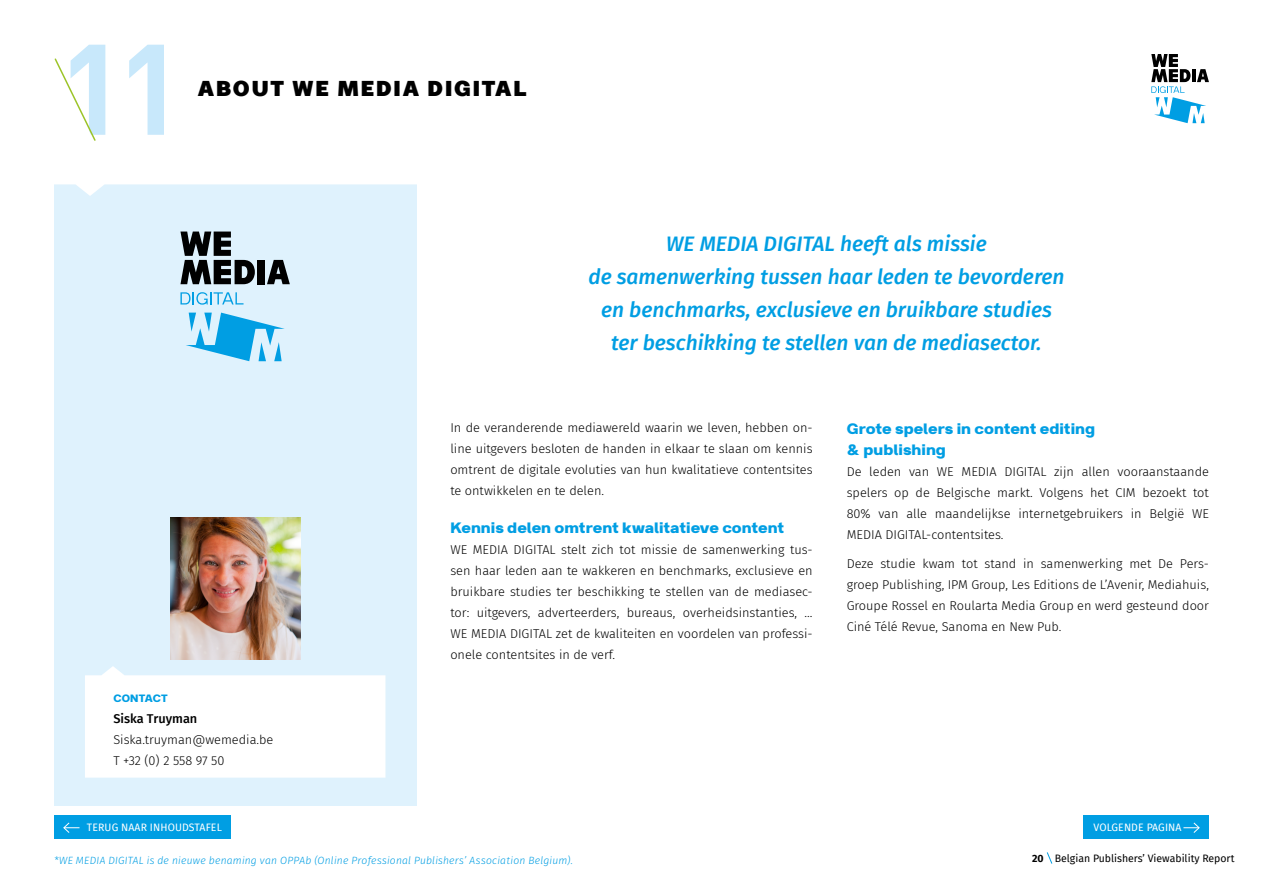
<style>
.page{position:relative;width:1263px;height:893px;background:#fff}
.page>*{position:absolute;margin:0;border:0;box-sizing:border-box;transform-origin:0 0}
.t1{font:700 126.6px "DIN";color:#c8e8fb}
.t2{font:900 25.8px "Breul Grotesk A";letter-spacing:.07em;color:#000}
.t3{font:italic 500 21px/33px "Fira Sans";color:#009ee3;text-align:center}
.t4{font:700 18px/21px "Breul Grotesk A";color:#009ee3}
.t5{font:300 12.75px/21px "Fira Sans";color:#000;text-align:justify}
.t6{font:500 12.75px "Fira Sans";color:#000}
.t7{font:700 12.75px "Breul Grotesk A";letter-spacing:.01em;color:#009ee3}
.t8{font:italic 10.5px "Fira Sans OT Light";letter-spacing:.015em;color:#009ee3}
.t9{font:10.5px "Fira Sans";color:#000}
.t10{font:10.5px "Fira Sans";letter-spacing:.01em;color:#fff}
.s1{font-weight:700}
</style>
<div class="page">
<div style="left:54px;top:163px;width:362px;height:643px;background:#dff2fd"></div>
<svg style="left:85px;top:666px;width:300px;height:112px;background:#fcfdfe"></svg>
<svg style="left:54px;top:163px;width:363px;height:33px;fill:#fff"></svg>
<svg style="left:1151px;top:54px;width:58px;height:69px"></svg>
<svg style="left:54px;top:58px;width:42px;height:83px"></svg>
<div style="left:258px;top:260px;width:7px;height:24px;background:#000"></div>
<svg style="left:267px;top:260px;width:23px;height:24px"></svg>
<svg style="left:180px;top:232px;width:75px;height:52px"></svg>
<svg style="left:186px;top:313px;width:99px;height:48px"></svg>
<svg style="left:180px;top:292px;width:63px;height:13px"></svg>
<img style="left:170px;top:518px;width:130px;height:141px">
<svg style="left:1046px;top:852px;width:7px;height:12px"></svg>
<div style="left:1084px;top:816px;width:125px;height:23px;background:#009ee3"></div>
<svg style="left:1183px;top:822px;width:17px;height:11px"></svg>
<div style="left:54px;top:816px;width:176px;height:23px;background:#009ee3"></div>
<svg style="left:63px;top:822px;width:17px;height:11px"></svg>
<h1 class="t1" style="left:58px;top:6px;width:129px">11</h1>
<h2 class="t2" style="left:198px;top:72px;width:330px">ABOUT WE MEDIA DIGITAL</h2>
<h3 class="t3" style="left:588px;top:226px;width:478px">WE MEDIA DIGITAL heeft als missie<br>de samenwerking tussen haar leden te bevorderen en benchmarks, exclusieve en bruikbare studies ter beschikking te stellen van de mediasector.</h3>
<p class="t5" style="left:450px;top:417px;width:364px">In de veranderende mediawereld waarin we leven, hebben on&shy;line uitgevers besloten de handen in elkaar te slaan om kennis omtrent de digitale evoluties van hun kwalitatieve contentsites te ontwikkelen en te delen.</p>
<h3 class="t4" style="left:450px;top:517px;width:335px">Kennis delen omtrent kwalitatieve content</h3>
<p class="t5" style="left:450px;top:539px;width:364px">WE MEDIA DIGITAL stelt zich tot missie de samenwerking tus&shy;sen haar leden aan te wakkeren en benchmarks, exclusieve en bruikbare studies ter beschikking te stellen van de mediasec&shy;tor: uitgevers, adverteerders, bureaus, overheidsinstanties, … WE MEDIA DIGITAL zet de kwaliteiten en voordelen van professi&shy;onele contentsites in de verf.</p>
<h3 class="t4" style="left:847px;top:417px;width:250px">Grote spelers in content editing &amp; publishing</h3>
<p class="t5" style="left:847px;top:461px;width:364px">De leden van WE MEDIA DIGITAL zijn allen vooraanstaande spelers op de Belgische markt. Volgens het CIM bezoekt tot 80% van alle maandelijkse internetgebruikers in België WE MEDIA DIGITAL-contentsites.</p>
<p class="t5" style="left:847px;top:553px;width:364px">Deze studie kwam tot stand in samenwerking met De Pers&shy;groep Publishing, IPM Group, Les Editions de L’Avenir, Mediahuis, Groupe Rossel en Roularta Media Group en werd gesteund door Ciné Télé Revue, Sanoma en New Pub.</p>
<p class="t7" style="left:113px;top:690px;width:56px">CONTACT</p>
<p class="t6" style="left:113px;top:709px;width:85px">Siska Truyman</p>
<p class="t5" style="left:113px;top:729px;width:162px">Siska.truyman@wemedia.be<br>T +32 (0) 2 558 97 50</p>
<p class="t10" style="left:87px;top:819px;width:136px">TERUG NAAR INHOUDSTAFEL</p>
<p class="t10" style="left:1093px;top:819px;width:90px">VOLGENDE PAGINA</p>
<p class="t8" style="left:54px;top:853px;width:521px">*WE MEDIA DIGITAL is de nieuwe benaming van OPPAb (Online Professional Publishers’ Association Belgium).</p>
<p class="t9" style="left:1032px;top:850px;width:204px"><span class="s1">20</span> Belgian Publishers’ Viewability Report</p>
</div>
